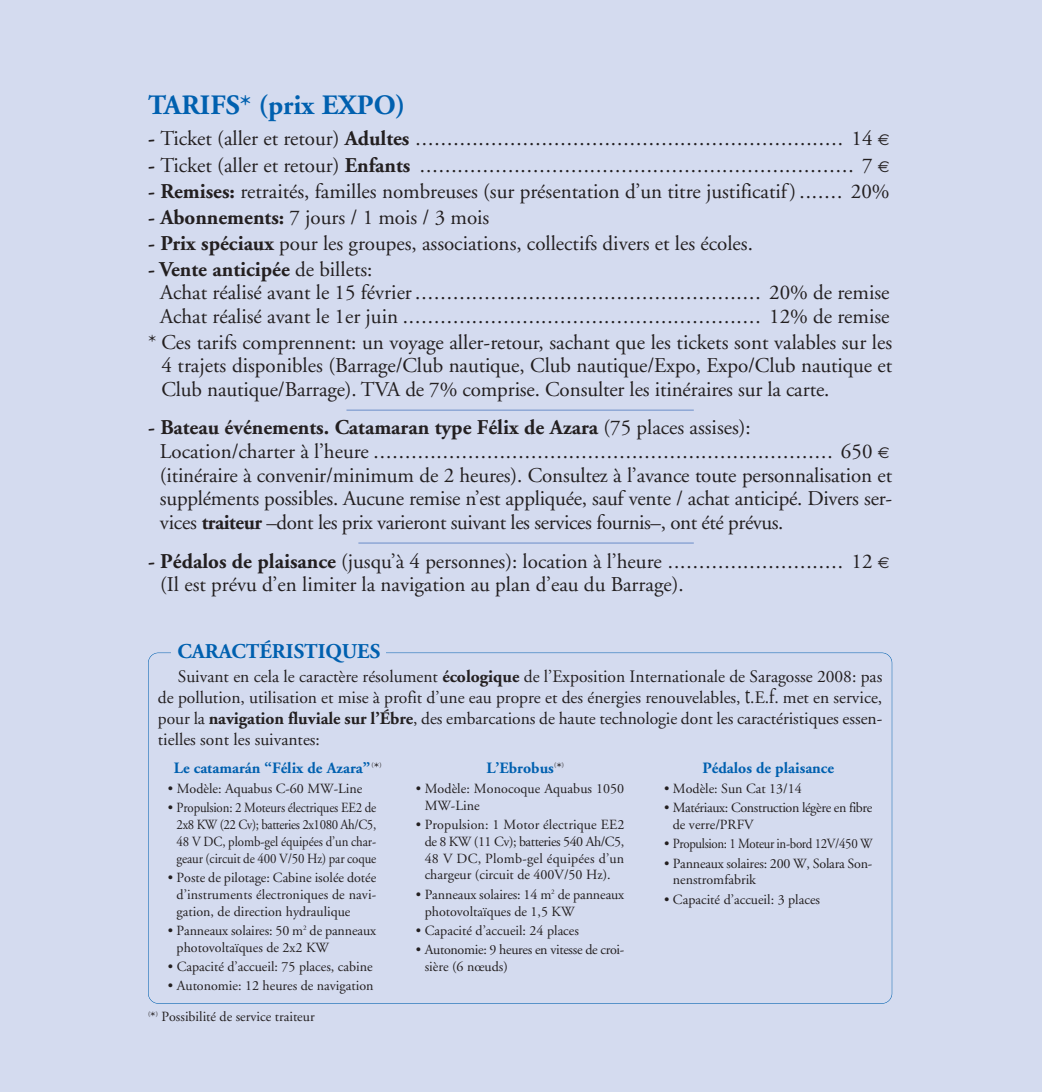
<style>
.page{position:relative;width:1042px;height:1092px;background:#fff}
.page>*{position:absolute;margin:0;border:0;box-sizing:border-box;transform-origin:0 0}
.t1{font:700 28px "Adobe Garamond";color:#0060af}
.t2{font:21px/23.4px "Adobe Garamond";color:#231f20}
.t3{font:700 21px "Adobe Garamond";color:#0060af}
.t4{font:17.5px/21px "Adobe Garamond";color:#231f20;text-align:justify}
.t5{font:700 15.75px "Adobe Garamond";color:#0060af}
.t6{font:14px/16.8px "Adobe Garamond";color:#231f20}
.t7{font:14px/16.8px "Adobe Garamond";letter-spacing:-.025em;color:#231f20}
.t8{font:14px/16.8px "Adobe Garamond";letter-spacing:-.02em;color:#231f20}
.t9{font:7px "Adobe Garamond";color:#231f20}
.s1{font-weight:700}
.s2{font-family:"Euro Sans";font-size:15.75px}
.s3{font-size:28px}
.s4{font-size:21px}
.s5{font-size:14px}
</style>
<div class="page">
<div style="left:0;top:0;width:1042px;height:1091px;background:#d4dbef"></div>
<h1 class="t1" style="left:148px;top:94px;width:259px">TARIFS* (prix EXPO)</h1>
<p class="t2" style="left:148px;top:129px;width:743px"><span class="s1">-</span> Ticket (aller et retour) <span class="s1">Adultes</span> .................................................................... 14 <span class="s2">€</span></p>
<p class="t2" style="left:148px;top:155px;width:743px"><span class="s1">-</span> Ticket (aller et retour) <span class="s1">Enfants</span> ..................................................................... 7 <span class="s2">€</span></p>
<p class="t2" style="left:148px;top:181px;width:743px"><span class="s1">- Remises:</span> retraités, familles nombreuses (sur présentation d’un titre justificatif) ....... 20%</p>
<p class="t2" style="left:148px;top:207px;width:343px"><span class="s1">- Abonnements:</span> 7 jours / 1 mois / 3 mois</p>
<p class="t2" style="left:148px;top:233px;width:606px"><span class="s1">- Prix spéciaux</span> pour les groupes, associations, collectifs divers et les écoles.</p>
<p class="t2" style="left:160px;top:259px;width:731px;text-indent:-12px"><span class="s1">- Vente anticipée</span> de billets:<br>Achat réalisé avant le 15 février ....................................................... 20% de remise<br>Achat réalisé avant le 1er juin ......................................................... 12% de remise</p>
<p class="t2" style="left:161px;top:332px;width:732px;text-align:justify;text-indent:-13px">* Ces tarifs comprennent: un voyage aller-retour, sachant que les tickets sont valables sur les 4 trajets disponibles (Barrage/Club nautique, Club nautique/Expo, Expo/Club nautique et Club nautique/Barrage). TVA de 7% comprise. Consulter les itinéraires sur la carte.</p>
<p class="t2" style="left:160px;top:417px;width:734px;text-indent:-12px"><span class="s1">- Bateau événements. Catamaran type Félix de Azara</span> (75 places assises):<br>Location/charter à l’heure ......................................................................... 650 <span class="s2">€ </span>(itinéraire à convenir/minimum de 2 heures). Consultez à l’avance toute personnalisation et suppléments possibles. Aucune remise n’est appliquée, sauf vente / achat anticipé. Divers ser&shy;vices <span class="s1">traiteur</span> –dont les prix varieront suivant les services fournis–, ont été prévus.</p>
<p class="t2" style="left:160px;top:551px;width:731px;text-indent:-12px"><span class="s1">- Pédalos de plaisance</span> (jusqu’à 4 personnes): location à l’heure ............................ 12 <span class="s2">€ </span>(Il est prévu d’en limiter la navigation au plan d’eau du Barrage).</p>
<p class="t3" style="left:177px;top:642px;width:204px">CARACTÉRISTIQUES</p>
<p class="t4" style="left:158px;top:667px;width:726px;text-indent:20px">Suivant en cela le caractère résolument <span class="s1">écologique</span> de l’Exposition Internationale de Saragosse 2008: pas de pollution, utilisation et mise à profit d’une eau propre et des énergies renouvelables, <span class="s3">t</span>.E.<span class="s4">f</span>. met en service, pour la <span class="s1">navigation fluviale sur l’Ébre</span>, des embarcations de haute technologie dont les caractéristiques essen&shy;tielles sont les suivantes:</p>
<p class="t5" style="left:174px;top:761px;width:198px">Le catamarán “Félix de Azara”</p>
<p class="t6" style="left:168px;top:781px;width:196px">• Modèle: Aquabus C-60 MW-Line</p>
<p class="t6" style="left:177px;top:800px;width:201px;text-align:justify;text-indent:-9px">• Propulsion: 2 Moteurs électriques EE2 de 2x8 KW (22 Cv); batteries 2x1080 Ah/C5, 48 V DC, plomb-gel équipées d’un char&shy;geaur (circuit de 400 V/50 Hz) par coque</p>
<p class="t6" style="left:177px;top:870px;width:201px;text-align:justify;text-indent:-9px">• Poste de pilotage: Cabine isolée dotée d’instruments électroniques de navi&shy;gation, de direction hydraulique</p>
<p class="t6" style="left:177px;top:923px;width:201px;text-indent:-9px">• Panneaux solaires: 50 m<sup>2</sup> de panneaux photovoltaïques de 2x2 KW</p>
<p class="t6" style="left:168px;top:959px;width:206px">• Capacité d’accueil: 75 places, cabine</p>
<p class="t6" style="left:168px;top:978px;width:207px">• Autonomie: 12 heures de navigation</p>
<p class="t5" style="left:486px;top:761px;width:69px">L’Ebrobus</p>
<p class="t6" style="left:425px;top:781px;width:201px;text-indent:-9px">• Modèle: Monocoque Aquabus 1050<br>MW-Line</p>
<p class="t6" style="left:425px;top:817px;width:201px;text-align:justify;text-indent:-9px">• Propulsion: 1 Motor électrique EE2 de 8 KW (11 Cv); batteries 540 Ah/C5, 48 V DC, Plomb-gel équipées d’un chargeur (circuit de 400V/50 Hz).</p>
<p class="t6" style="left:425px;top:887px;width:201px;text-indent:-9px">• Panneaux solaires: 14 m<sup>2</sup> de panneaux photovoltaïques de 1,5 KW</p>
<p class="t6" style="left:416px;top:923px;width:165px">• Capacité d’accueil: 24 places</p>
<p class="t8" style="left:425px;top:942px;width:201px;text-indent:-9px">• Autonomie: 9 heures en vitesse de croi&shy;sière (6 nœuds)</p>
<p class="t9" style="left:372px;top:762px;width:11px">(<span class="s5">*</span>)</p>
<p class="t9" style="left:554px;top:762px;width:11px">(<span class="s5">*</span>)</p>
<p class="t6" style="left:148px;top:1009px;width:168px"><sup>(</sup>*<sup>)</sup> Possibilité de service traiteur</p>
<p class="t5" style="left:702px;top:761px;width:133px">Pédalos de plaisance</p>
<p class="t6" style="left:664px;top:781px;width:139px">• Modèle: Sun Cat 13/14</p>
<p class="t7" style="left:673px;top:800px;width:201px;text-indent:-9px">• Matériaux: Construction légère en fibre de verre/PRFV</p>
<p class="t7" style="left:664px;top:836px;width:210px">• Propulsion: 1 Moteur in-bord 12V/450 W</p>
<p class="t6" style="left:673px;top:855px;width:201px;text-indent:-9px">• Panneaux solaires: 200 W, Solara Son&shy;nenstromfabrik</p>
<p class="t6" style="left:664px;top:892px;width:158px">• Capacité d’accueil: 3 places</p>
</div>
